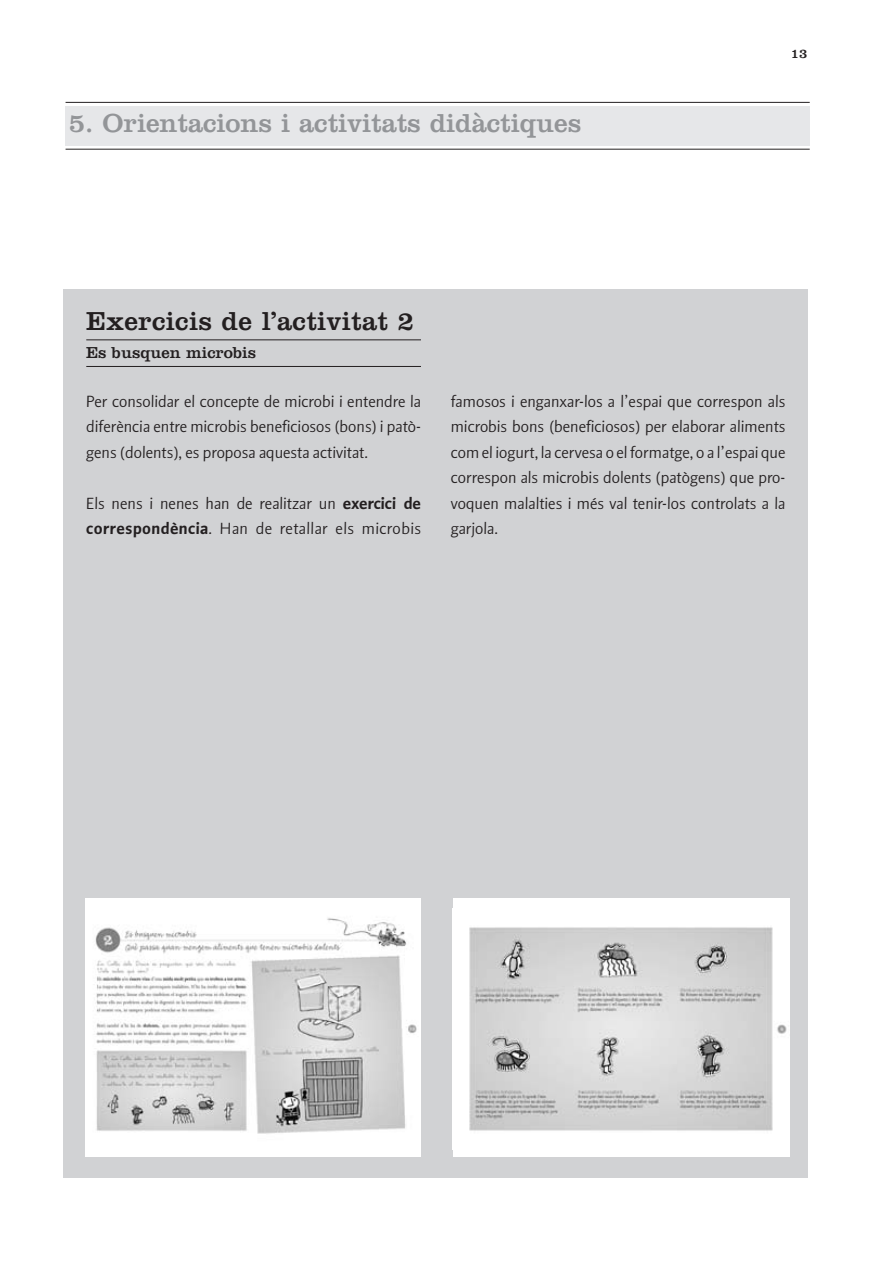
<style>
.page{position:relative;width:893px;height:1263px;background:#fff}
.page>*{position:absolute;margin:0;border:0;box-sizing:border-box;transform-origin:0 0}
.t1{font:27px "Clarendon";color:#939598}
.t2{font:27px "Clarendon";letter-spacing:.01em;color:#231f20}
.t3{font:18px/25.5px "Beo Sans R21";letter-spacing:.005em;color:#231f20;text-align:justify}
.t4{font:16.5px "Clarendon";color:#231f20}
.t5{font:13.5px "Clarendon";color:#231f20}
.s1{font-family:"Beo Sans Bold R21"}
</style>
<div class="page">
<div style="left:66px;top:106px;width:744px;height:40px;background:#e6e7e9"></div>
<hr style="left:66px;top:102px;width:744px;height:1px;background:#231f20">
<hr style="left:66px;top:149px;width:744px;height:1px;background:#231f20">
<div style="left:64px;top:289px;width:744px;height:889px;background:#d1d2d4"></div>
<hr style="left:86px;top:339px;width:335px;height:1px;background:#231f20">
<hr style="left:86px;top:366px;width:335px;height:1px;background:#231f20">
<div style="left:85px;top:898px;width:336px;height:259px;background:#fff"></div>
<img style="left:95px;top:918px;width:322px;height:216px">
<div style="left:453px;top:898px;width:337px;height:259px;background:#fff"></div>
<img style="left:469px;top:927px;width:318px;height:204px">
<h1 class="t1" style="left:69px;top:114px;width:514px">5. Orientacions i activitats didàctiques</h1>
<p class="t5" style="left:791px;top:49px;width:18px">13</p>
<h1 class="t2" style="left:86px;top:312px;width:329px">Exercicis de l’activitat 2</h1>
<p class="t4" style="left:86px;top:347px;width:171px">Es busquen microbis</p>
<p class="t3" style="left:86px;top:390px;width:336px">Per consolidar el concepte de microbi i entendre la diferència entre microbis beneficiosos (bons) i patò&shy;gens (dolents), es proposa aquesta activitat.</p>
<p class="t3" style="left:86px;top:492px;width:336px">Els nens i nenes han de realitzar un <span class="s1">exercici de correspondència</span>. Han de retallar els microbis</p>
<p class="t3" style="left:451px;top:390px;width:336px">famosos i enganxar-los a l’espai que correspon als microbis bons (beneficiosos) per elaborar aliments com el iogurt, la cervesa o el formatge, o a l’espai que correspon als microbis dolents (patògens) que pro&shy;voquen malalties i més val tenir-los controlats a la garjola.</p>
</div>
